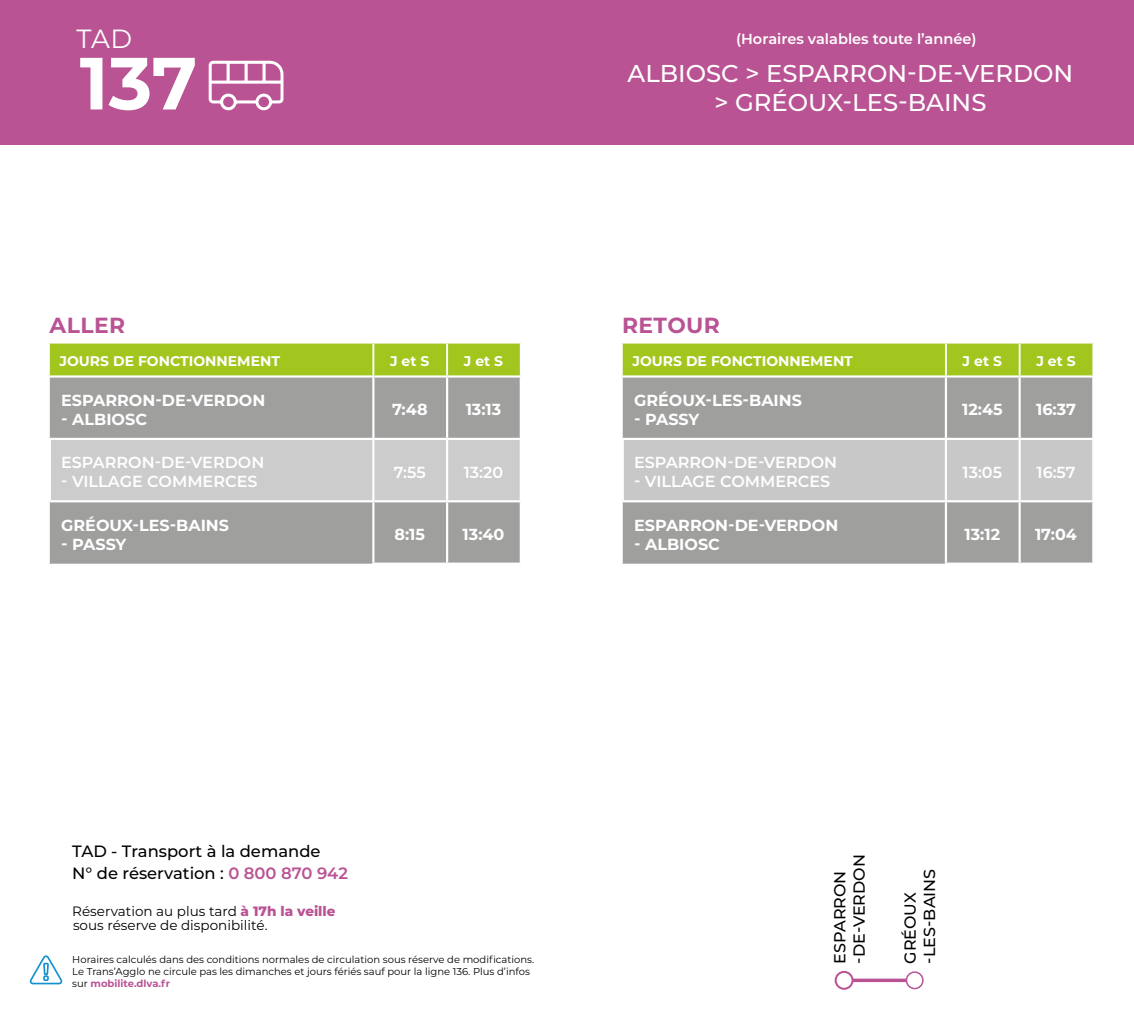
<style>
.page{position:relative;width:1134px;height:1021px;background:#fff}
.page>*{position:absolute;margin:0;border:0;box-sizing:border-box;transform-origin:0 0}
.t1{font:700 73.6px "Montserrat";color:#fff}
.t2{font:26.2px "Montserrat";color:#fff}
.t3{font:500 24.4px "Montserrat";color:#fff}
.t4{font:700 21.8px "Montserrat";letter-spacing:.02em;color:#b95393}
.t5{font:500 16.4px/22.4px "Montserrat";color:#000}
.t6{font:700 16px "Montserrat";color:#fff}
.t7{font:600 16px "Montserrat";color:#fff}
.t8{font:500 16px/19.2px "Montserrat";color:#000}
.t9{font:600 14.6px "Montserrat";color:#fff}
.t10{font:700 14px "Montserrat";color:#fff}
.t11{font:13.6px "Montserrat";color:#000}
.t12{font:10px/12px "Montserrat";color:#000}
.s1{font-weight:600;color:#b95393}
.s2{font-weight:800;color:#b95393}
.s3{font-weight:700;color:#b95393}
</style>
<div class="page">
<svg style="left:853px;top:978px;width:53px;height:4px"></svg>
<div style="left:835px;top:970px;width:18px;height:19px;border:2px solid #b95393;border-radius:50%"></div>
<div style="left:906px;top:971px;width:18px;height:18px;border:2px solid #b95393;border-radius:50%"></div>
<div style="left:623px;top:343px;width:469px;height:32px;background:#a2c61e"></div>
<div style="left:623px;top:377px;width:469px;height:186px;background:#9f9f9e"></div>
<div style="left:624px;top:440px;width:468px;height:60px;background:#c8c8c8"></div>
<hr style="left:945px;top:343px;width:2px;height:32px;background:#fff">
<hr style="left:1019px;top:343px;width:1px;height:32px;background:#fff">
<hr style="left:945px;top:377px;width:2px;height:61px;background:#fff">
<hr style="left:1018px;top:377px;width:3px;height:61px;background:#fff">
<hr style="left:945px;top:438px;width:75px;height:2px;background:#fff">
<hr style="left:1020px;top:438px;width:74px;height:2px;background:#fff">
<hr style="left:619px;top:438px;width:328px;height:2px;background:#fff">
<hr style="left:945px;top:440px;width:2px;height:60px;background:#fff">
<hr style="left:1018px;top:440px;width:3px;height:60px;background:#fff">
<hr style="left:619px;top:500px;width:328px;height:2px;background:#fff">
<div style="left:619px;top:440px;width:5px;height:60px;background:#fff"></div>
<hr style="left:945px;top:502px;width:2px;height:60px;background:#fff">
<hr style="left:947px;top:500px;width:73px;height:2px;background:#fff">
<hr style="left:1020px;top:500px;width:74px;height:2px;background:#fff">
<hr style="left:1018px;top:502px;width:3px;height:60px;background:#fff">
<hr style="left:945px;top:562px;width:75px;height:2px;background:#fff">
<hr style="left:1020px;top:562px;width:74px;height:2px;background:#fff">
<div style="left:50px;top:343px;width:470px;height:32px;background:#a2c61e"></div>
<div style="left:50px;top:377px;width:470px;height:186px;background:#9f9f9e"></div>
<div style="left:51px;top:440px;width:469px;height:60px;background:#ccc"></div>
<hr style="left:372px;top:343px;width:2px;height:32px;background:#fff">
<hr style="left:446px;top:343px;width:2px;height:32px;background:#fff">
<hr style="left:372px;top:377px;width:2px;height:61px;background:#fff">
<hr style="left:446px;top:377px;width:2px;height:61px;background:#fff">
<hr style="left:372px;top:438px;width:75px;height:2px;background:#fff">
<hr style="left:447px;top:438px;width:75px;height:2px;background:#fff">
<hr style="left:47px;top:438px;width:327px;height:2px;background:#fff">
<hr style="left:372px;top:440px;width:2px;height:60px;background:#fff">
<hr style="left:446px;top:440px;width:2px;height:60px;background:#fff">
<hr style="left:47px;top:500px;width:327px;height:2px;background:#fff">
<hr style="left:47px;top:440px;width:4px;height:60px;background:#fff">
<hr style="left:372px;top:502px;width:2px;height:60px;background:#fff">
<hr style="left:374px;top:500px;width:73px;height:2px;background:#fff">
<hr style="left:447px;top:500px;width:75px;height:2px;background:#fff">
<hr style="left:446px;top:502px;width:2px;height:60px;background:#fff">
<hr style="left:372px;top:562px;width:75px;height:2px;background:#fff">
<hr style="left:447px;top:562px;width:75px;height:2px;background:#fff">
<div style="left:0;top:0;width:1134px;height:145px;background:#b95393"></div>
<svg style="left:209px;top:61px;width:74px;height:50px"></svg>
<svg style="left:29px;top:955px;width:34px;height:30px"></svg>
<h2 class="t2" style="left:77px;top:25px;width:57px">TAD</h2>
<h3 class="t9" style="left:736px;top:32px;width:242px">(Horaires valables toute l’année)</h3>
<h1 class="t1" style="left:80px;top:43px;width:119px">137</h1>
<h3 class="t3" style="left:628px;top:60px;width:447px">ALBIOSC &gt; ESPARRON-DE-VERDON</h3>
<h3 class="t3" style="left:714px;top:89px;width:273px">&gt; GRÉOUX-LES-BAINS</h3>
<h3 class="t4" style="left:50px;top:313px;width:77px">ALLER</h3>
<h3 class="t4" style="left:622px;top:313px;width:99px">RETOUR</h3>
<h3 class="t10" style="left:60px;top:353px;width:222px">JOURS DE FONCTIONNEMENT</h3>
<h3 class="t10" style="left:390px;top:353px;width:41px">J et S</h3>
<h3 class="t10" style="left:464px;top:353px;width:41px">J et S</h3>
<h3 class="t6" style="left:61px;top:391px;width:206px">ESPARRON-DE-VERDON</h3>
<h3 class="t6" style="left:61px;top:410px;width:87px">- ALBIOSC</h3>
<h3 class="t6" style="left:392px;top:401px;width:37px">7:48</h3>
<h3 class="t6" style="left:466px;top:401px;width:37px">13:13</h3>
<h3 class="t10" style="left:632px;top:353px;width:222px">JOURS DE FONCTIONNEMENT</h3>
<h3 class="t10" style="left:963px;top:353px;width:41px">J et S</h3>
<h3 class="t10" style="left:1036px;top:353px;width:41px">J et S</h3>
<h3 class="t6" style="left:634px;top:391px;width:169px">GRÉOUX-LES-BAINS</h3>
<h3 class="t6" style="left:634px;top:410px;width:67px">- PASSY</h3>
<h3 class="t6" style="left:962px;top:401px;width:42px">12:45</h3>
<h3 class="t6" style="left:1036px;top:401px;width:41px">16:37</h3>
<h3 class="t7" style="left:61px;top:456px;width:205px">ESPARRON-DE-VERDON</h3>
<h3 class="t7" style="left:61px;top:475px;width:198px">- VILLAGE COMMERCES</h3>
<h3 class="t7" style="left:394px;top:465px;width:33px">7:55</h3>
<h3 class="t7" style="left:464px;top:465px;width:41px">13:20</h3>
<h3 class="t7" style="left:634px;top:456px;width:205px">ESPARRON-DE-VERDON</h3>
<h3 class="t7" style="left:634px;top:475px;width:198px">- VILLAGE COMMERCES</h3>
<h3 class="t7" style="left:962px;top:465px;width:41px">13:05</h3>
<h3 class="t7" style="left:1036px;top:465px;width:40px">16:57</h3>
<h3 class="t6" style="left:61px;top:516px;width:169px">GRÉOUX-LES-BAINS</h3>
<h3 class="t6" style="left:61px;top:535px;width:67px">- PASSY</h3>
<h3 class="t6" style="left:394px;top:526px;width:32px">8:15</h3>
<h3 class="t6" style="left:463px;top:526px;width:43px">13:40</h3>
<h3 class="t6" style="left:634px;top:516px;width:206px">ESPARRON-DE-VERDON</h3>
<h3 class="t6" style="left:634px;top:535px;width:87px">- ALBIOSC</h3>
<h3 class="t6" style="left:964px;top:526px;width:37px">13:12</h3>
<h3 class="t6" style="left:1035px;top:526px;width:43px">17:04</h3>
<h3 class="t5" style="left:72px;top:839px;width:277px">TAD - Transport à la demande<br>N° de réservation : <span class="s1">0 800 870 942</span></h3>
<h3 class="t11" style="left:72px;top:903px;width:265px">Réservation au plus tard <span class="s2">à 17h la veille</span></h3>
<h3 class="t11" style="left:73px;top:918px;width:196px">sous réserve de disponibilité.</h3>
<p class="t12" style="left:72px;top:953px;width:463px">Horaires calculés dans des conditions normales de circulation sous réserve de modifications.<br>Le Trans’Agglo ne circule pas les dimanches et jours fériés sauf pour la ligne 136. Plus d’infos sur <span class="s3">mobilite.dlva.fr</span></p>
<h3 class="t8" style="left:830px;top:963px;width:111px;rotate:-90deg">ESPARRON -DE-VERDON</h3>
<h3 class="t8" style="left:901px;top:963px;width:96px;rotate:-90deg">GRÉOUX -LES-BAINS</h3>
</div>
